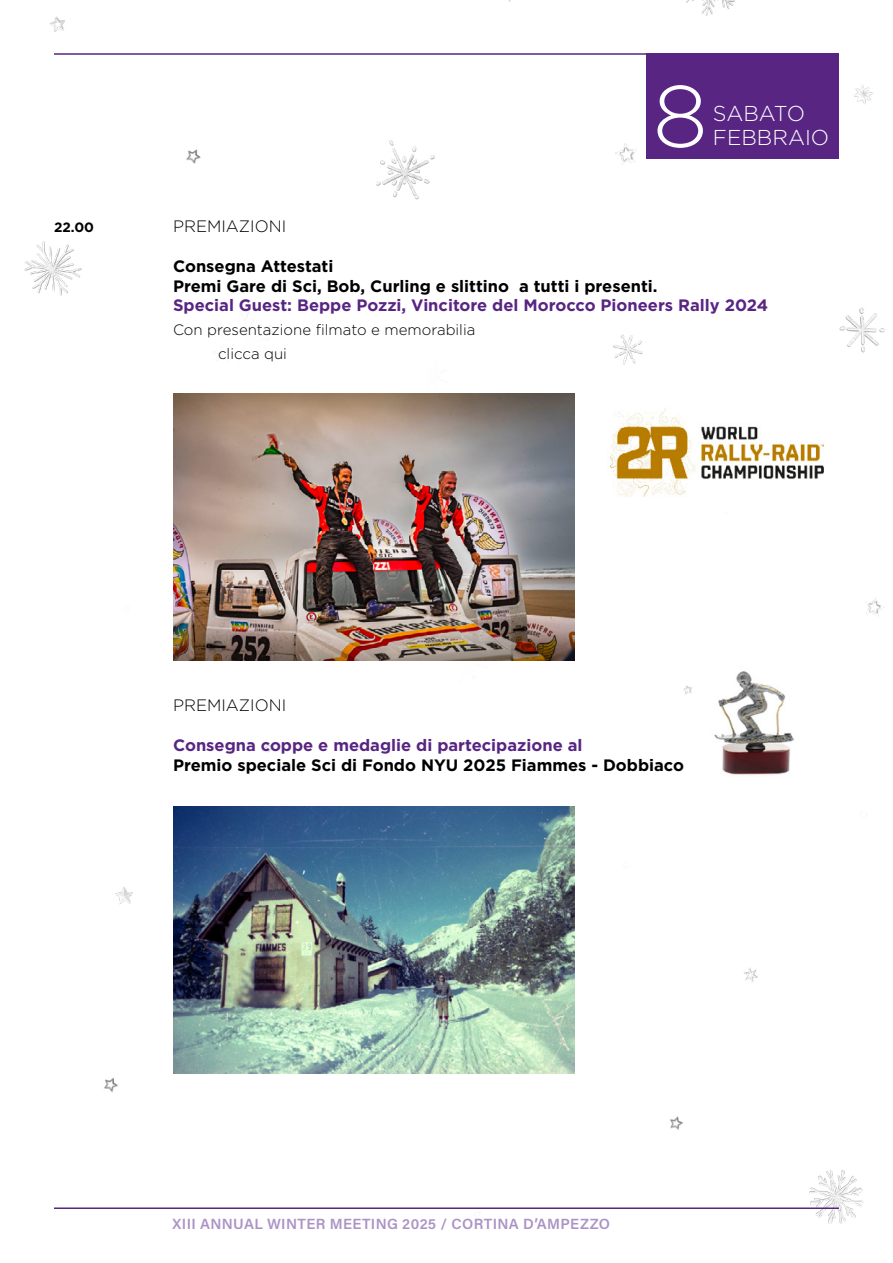
<style>
.page{position:relative;width:893px;height:1263px;background:#fff}
.page>*{position:absolute;margin:0;border:0;box-sizing:border-box;transform-origin:0 0}
.t1{font:300 87.3px "Gotham";color:#fff}
.t2{font:300 21.45px/24px "Gotham";color:#fff}
.t3{font:700 16.5px/19.8px "Gotham";color:#000}
.t4{font:700 16.5px "Gotham";color:#582583}
.t5{font:300 16.5px "Gotham";color:#000}
.t6{font:300 15px/24px "Gotham";color:#000}
.t7{font:14.7px "Acumin Variable Concept";letter-spacing:.025em;color:#ac93c5}
.t8{font:700 13.5px "Gotham";color:#000}
</style>
<div class="page">
<img style="left:24px;top:0;width:861px;height:1224px">
<div style="left:647px;top:53px;width:192px;height:105px;background:#582583"></div>
<hr style="left:54px;top:53px;width:785px;height:2px;background:#582583">
<img style="left:174px;top:394px;width:400px;height:267px">
<img style="left:174px;top:806px;width:400px;height:267px">
<img style="left:595px;top:394px;width:244px;height:118px">
<img style="left:699px;top:662px;width:108px;height:120px">
<hr style="left:54px;top:1207px;width:785px;height:2px;background:#582583">
<h1 class="t1" style="left:653px;top:69px;width:56px">8</h1>
<h2 class="t2" style="left:713px;top:101px;width:118px">SABATO<br>FEBBRAIO</h2>
<p class="t8" style="left:54px;top:220px;width:42px">22.00</p>
<p class="t5" style="left:173px;top:217px;width:115px">PREMIAZIONI</p>
<p class="t3" style="left:173px;top:256px;width:486px">Consegna Attestati<br>Premi Gare di Sci, Bob, Curling e slittino a tutti i presenti.</p>
<p class="t4" style="left:173px;top:296px;width:597px">Special Guest: Beppe Pozzi, Vincitore del Morocco Pioneers Rally 2024</p>
<p class="t6" style="left:218px;top:318px;width:259px;text-indent:-45px">Con presentazione filmato e memorabilia clicca qui</p>
<p class="t5" style="left:173px;top:697px;width:115px">PREMIAZIONI</p>
<p class="t4" style="left:173px;top:736px;width:411px">Consegna coppe e medaglie di partecipazione al</p>
<p class="t3" style="left:173px;top:755px;width:512px">Premio speciale Sci di Fondo NYU 2025 Fiammes - Dobbiaco</p>
<p class="t7" style="left:173px;top:1214px;width:439px">XIII ANNUAL WINTER MEETING 2025 / CORTINA D’AMPEZZO</p>
</div>
